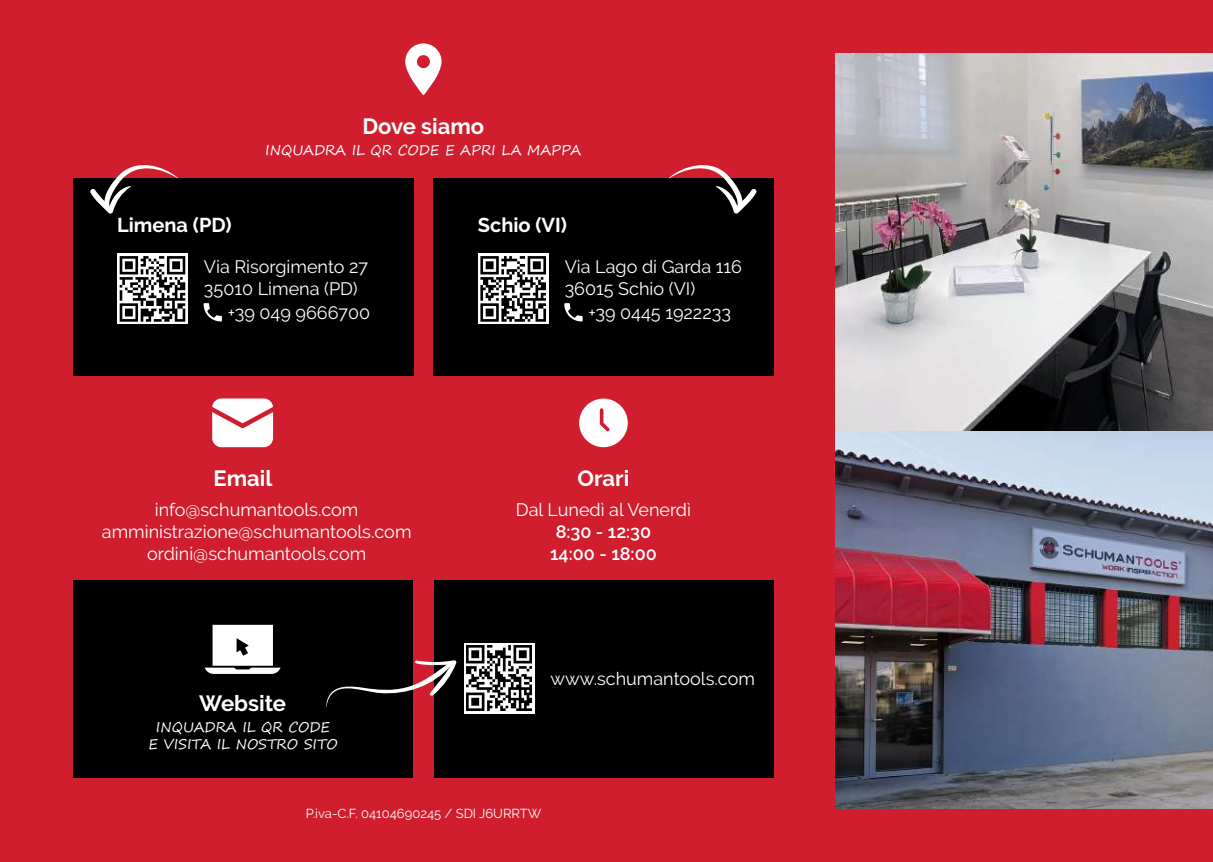
<style>
.page{position:relative;width:1213px;height:862px;background:#d01e2e}
.page>*{position:absolute;margin:0;border:0;box-sizing:border-box;transform-origin:0 0}
.t1{font:700 22px "Raleway";color:#fff}
.t2{font:700 20px "Raleway";color:#fff}
.t3{font:18px/22px "Raleway";color:#fff}
.t4{font:600 18px/22px "Raleway";color:#fff;text-align:center}
.t5{font:14px/16.8px "Segoe Print";color:#fff;text-align:center}
.t6{font:13px "Raleway";color:#fff}
</style>
<div class="page">
<div style="left:73px;top:580px;width:701px;height:197px;background:#000001"></div>
<img style="left:835px;top:54px;width:377px;height:754px">
<svg style="left:579px;top:398px;width:49px;height:49px"></svg>
<svg style="left:212px;top:398px;width:61px;height:49px;background:#f8dee1"></svg>
<svg style="left:405px;top:43px;width:37px;height:52px"></svg>
<svg style="left:205px;top:625px;width:76px;height:49px"></svg>
<div style="left:413px;top:540px;width:21px;height:252px;background:#d01e2e"></div>
<div style="left:73px;top:179px;width:340px;height:197px;background:#000001"></div>
<div style="left:434px;top:179px;width:340px;height:197px;background:#000001"></div>
<svg style="left:89px;top:165px;width:89px;height:49px"></svg>
<svg style="left:117px;top:253px;width:71px;height:71px"></svg>
<svg style="left:120px;top:256px;width:65px;height:66px"></svg>
<svg style="left:204px;top:303px;width:18px;height:18px"></svg>
<svg style="left:669px;top:165px;width:89px;height:49px"></svg>
<svg style="left:564px;top:303px;width:19px;height:18px"></svg>
<div style="left:464px;top:643px;width:71px;height:70px;background:#fff"></div>
<svg style="left:326px;top:660px;width:131px;height:47px"></svg>
<img style="left:466px;top:645px;width:66px;height:66px">
<div style="left:478px;top:253px;width:71px;height:71px;background:#fff"></div>
<svg style="left:480px;top:256px;width:66px;height:66px"></svg>
<p class="t1" style="left:362px;top:113px;width:123px">Dove siamo</p>
<p class="t5" style="left:265px;top:141px;width:318px">INQUADRA IL QR CODE E APRI LA MAPPA</p>
<p class="t2" style="left:117px;top:213px;width:116px">Limena (PD)</p>
<p class="t2" style="left:478px;top:213px;width:91px">Schio (VI)</p>
<p class="t3" style="left:204px;top:256px;width:166px">Via Risorgimento 27<br>35010 Limena (PD)</p>
<p class="t3" style="left:228px;top:302px;width:144px">+39 049 9666700</p>
<p class="t1" style="left:214px;top:465px;width:60px">Email</p>
<p class="t3" style="left:102px;top:498px;width:311px;text-align:center">info@schumantools.com amministrazione@schumantools.com ordini@schumantools.com</p>
<p class="t1" style="left:199px;top:690px;width:88px">Website</p>
<p class="t5" style="left:148px;top:718px;width:191px">INQUADRA IL QR CODE<br>E VISITA IL NOSTRO SITO</p>
<p class="t3" style="left:565px;top:256px;width:179px">Via Lago di Garda 116<br>36015 Schio (VI)</p>
<p class="t3" style="left:588px;top:302px;width:144px">+39 0445 1922233</p>
<p class="t1" style="left:578px;top:465px;width:53px">Orari</p>
<p class="t3" style="left:516px;top:498px;width:177px">Dal Lunedì al Venerdì</p>
<p class="t4" style="left:550px;top:521px;width:108px">8:30 - 12:30<br>14:00 - 18:00</p>
<p class="t3" style="left:551px;top:667px;width:206px">www.schumantools.com</p>
<p class="t6" style="left:306px;top:806px;width:237px">P.iva-C.F. 04104690245 / SDI J6URRTW</p>
</div>
